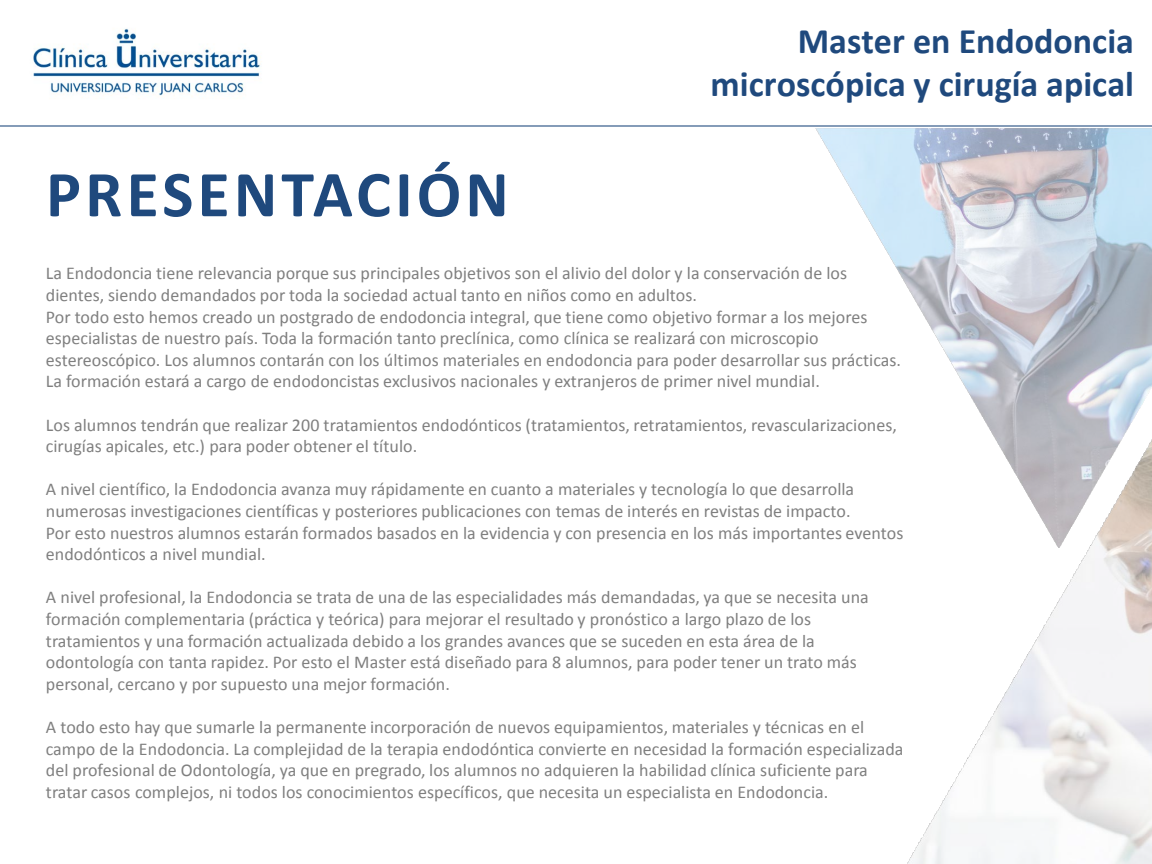
<style>
.page{position:relative;width:1152px;height:864px;background:#fff}
.page>*{position:absolute;margin:0;border:0;box-sizing:border-box;transform-origin:0 0}
.t1{font:700 66px "Calibri";letter-spacing:.06em;color:#1f497d}
.t2{font:700 36px/43.2px "Calibri";color:#1f497d;text-align:right}
.t3{font:18px/21.6px "Calibri";color:#7f7f7f}
</style>
<div class="page">
<img style="left:33px;top:29px;width:227px;height:68px">
<hr style="left:0;top:125px;width:1152px;height:2px;background:#1f497d">
<img style="left:816px;top:128px;width:335px;height:310px">
<img style="left:907px;top:438px;width:245px;height:426px">
<p class="t1" style="left:46px;top:152px;width:464px">PRESENTACIÓN</p>
<h1 class="t2" style="left:711px;top:20px;width:425px">Master en Endodoncia microscópica y cirugía apical</h1>
<p class="t3" style="left:46px;top:263px;width:803px">La Endodoncia tiene relevancia porque sus principales objetivos son el alivio del dolor y la conservación de los dientes, siendo demandados por toda la sociedad actual tanto en niños como en adultos.</p>
<p class="t3" style="left:46px;top:306px;width:857px">Por todo esto hemos creado un postgrado de endodoncia integral, que tiene como objetivo formar a los mejores especialistas de nuestro país. Toda la formación tanto preclínica, como clínica se realizará con microscopio estereoscópico. Los alumnos contarán con los últimos materiales en endodoncia para poder desarrollar sus prácticas.<br>La formación estará a cargo de endodoncistas exclusivos nacionales y extranjeros de primer nivel mundial.</p>
<p class="t3" style="left:46px;top:414px;width:853px">Los alumnos tendrán que realizar 200 tratamientos endodónticos (tratamientos, retratamientos, revascularizaciones, cirugías apicales, etc.) para poder obtener el título.</p>
<p class="t3" style="left:46px;top:479px;width:810px">A nivel científico, la Endodoncia avanza muy rápidamente en cuanto a materiales y tecnología lo que desarrolla numerosas investigaciones científicas y posteriores publicaciones con temas de interés en revistas de impacto.</p>
<p class="t3" style="left:46px;top:522px;width:859px">Por esto nuestros alumnos estarán formados basados en la evidencia y con presencia en los más importantes eventos endodónticos a nivel mundial.</p>
<p class="t3" style="left:46px;top:587px;width:824px">A nivel profesional, la Endodoncia se trata de una de las especialidades más demandadas, ya que se necesita una formación complementaria (práctica y teórica) para mejorar el resultado y pronóstico a largo plazo de los tratamientos y una formación actualizada debido a los grandes avances que se suceden en esta área de la odontología con tanta rapidez. Por esto el Master está diseñado para 8 alumnos, para poder tener un trato más personal, cercano y por supuesto una mejor formación.</p>
<p class="t3" style="left:46px;top:716px;width:859px">A todo esto hay que sumarle la permanente incorporación de nuevos equipamientos, materiales y técnicas en el campo de la Endodoncia. La complejidad de la terapia endodóntica convierte en necesidad la formación especializada del profesional de Odontología, ya que en pregrado, los alumnos no adquieren la habilidad clínica suficiente para tratar casos complejos, ni todos los conocimientos específicos, que necesita un especialista en Endodoncia.</p>
</div>
